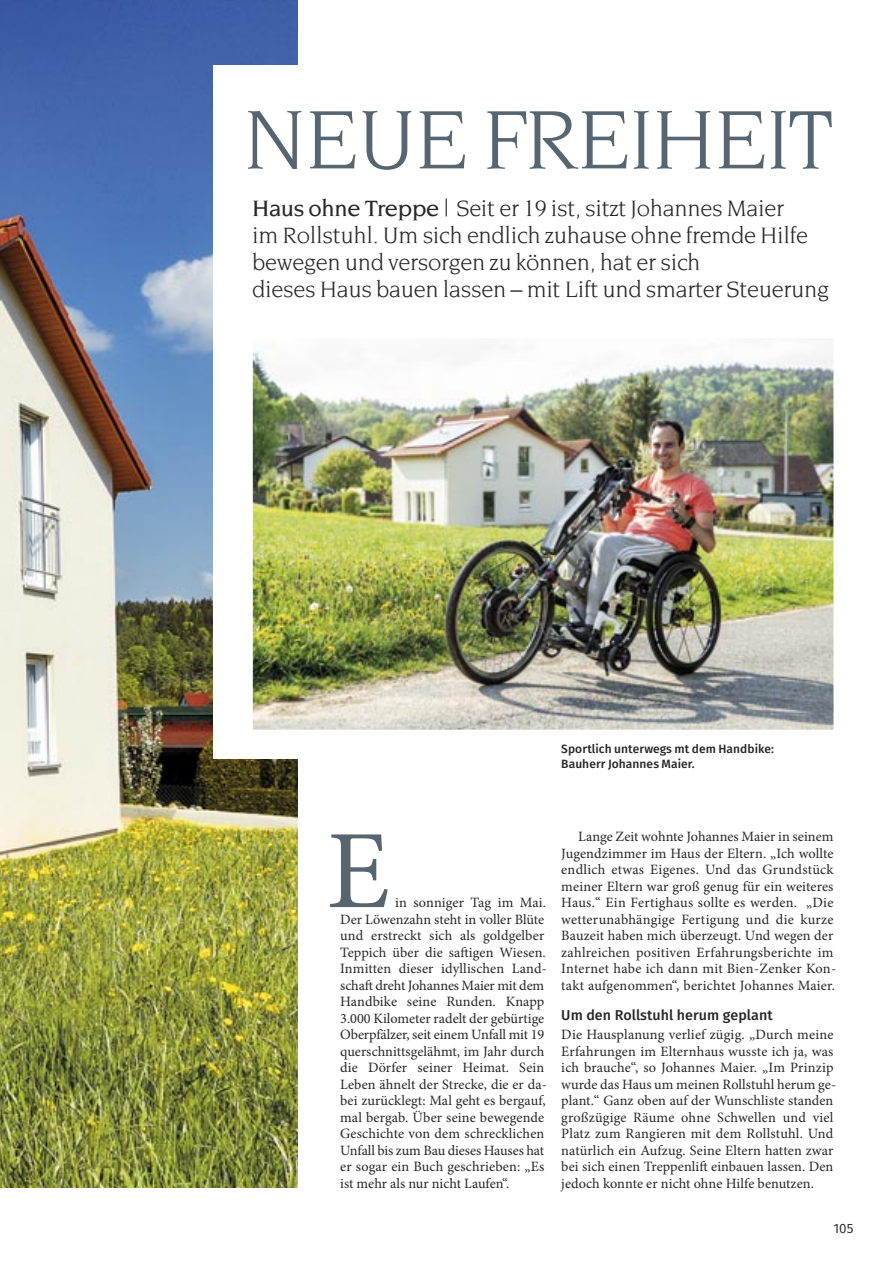
<style>
.page{position:relative;width:893px;height:1263px;background:#fff}
.page>*{position:absolute;margin:0;border:0;box-sizing:border-box;transform-origin:0 0}
.t1{font:111.75px "Minion Pro";color:#566570}
.t2{font:90px "Novarese Std";letter-spacing:-.03em;color:#566570}
.t3{font:24px/27px "Novarese Std";letter-spacing:-.015em;color:#272526}
.t4{font:14.25px/16.5px "Minion Pro";letter-spacing:.01em;color:#272526}
.t5{font:500 14.25px "Fira Sans";letter-spacing:.005em;color:#272526}
.t6{font:13.5px "Fira Sans";color:#272526}
.t7{font:500 12px/15px "Fira Sans";letter-spacing:.005em;color:#272526}
.s1{font-weight:500}
</style>
<div class="page">
<img style="left:0;top:0;width:298px;height:1187px">
<div style="left:213px;top:65px;width:657px;height:693px;background:#fff"></div>
<img style="left:254px;top:340px;width:578px;height:388px">
<div style="left:244px;top:330px;width:598px;height:408px;border:9px solid #fff"></div>
<p class="t2" style="left:242px;top:104px;width:592px">NEUE FREIHEIT</p>
<p class="t3" style="left:252px;top:196px;width:578px"><span class="s1">Haus ohne Treppe</span> | Seit er 19 ist, sitzt Johannes Maier<br>im Rollstuhl. Um sich endlich zuhause ohne fremde Hilfe bewegen und versorgen zu können, hat er sich<br>dieses Haus bauen lassen – mit Lift und smarter Steuerung</p>
<p class="t7" style="left:561px;top:742px;width:214px">Sportlich unterwegs mt dem Handbike:<br>Bauherr Johannes Maier.</p>
<p class="t1" style="left:327px;top:827px;width:65px">E</p>
<p class="t4" style="left:561px;top:829px;width:276px;text-indent:17px">Lange Zeit wohnte Johannes Maier in seinem Jugendzimmer im Haus der Eltern. „Ich wollte endlich etwas Eigenes. Und das Grundstück meiner Eltern war groß genug für ein weiteres Haus.“ Ein Fertighaus sollte es werden. „Die wetterunabhängige Fertigung und die kurze Bauzeit haben mich überzeugt. Und wegen der zahlreichen positiven Erfahrungsberichte im Internet habe ich dann mit Bien-Zenker Kon&shy;takt aufgenommen“, berichtet Johannes Maier.</p>
<p class="t5" style="left:561px;top:1009px;width:213px">Um den Rollstuhl herum geplant</p>
<p class="t4" style="left:561px;top:1027px;width:276px">Die Hausplanung verlief zügig. „Durch meine Erfahrungen im Elternhaus wusste ich ja, was ich brauche“, so Johannes Maier. „Im Prinzip wurde das Haus um meinen Rollstuhl herum ge&shy;plant.“ Ganz oben auf der Wunschliste standen großzügige Räume ohne Schwellen und viel Platz zum Rangieren mit dem Rollstuhl. Und natürlich ein Aufzug. Seine Eltern hatten zwar bei sich einen Treppenlift einbauen lassen. Den jedoch konnte er nicht ohne Hilfe benutzen.</p>
<p class="t4" style="left:340px;top:895px;width:208px;text-indent:55px">in sonniger Tag im Mai.<br>Der Löwenzahn steht in voller Blüte und erstreckt sich als goldgelber Teppich über die saftigen Wiesen.<br>Inmitten dieser idyllischen Land&shy;schaft dreht Johannes Maier mit dem Handbike seine Runden. Knapp 3.000 Kilometer radelt der gebürtige Oberpfälzer, seit einem Unfall mit 19 querschnittsgelähmt, im Jahr durch die Dörfer seiner Heimat. Sein Leben ähnelt der Strecke, die er da&shy;bei zurücklegt: Mal geht es bergauf, mal bergab. Über seine bewegende Geschichte von dem schrecklichen Unfall bis zum Bau dieses Hauses hat er sogar ein Buch geschrieben: „Es ist mehr als nur nicht Laufen“.</p>
<p class="t6" style="left:833px;top:1223px;width:22px">105</p>
</div>
